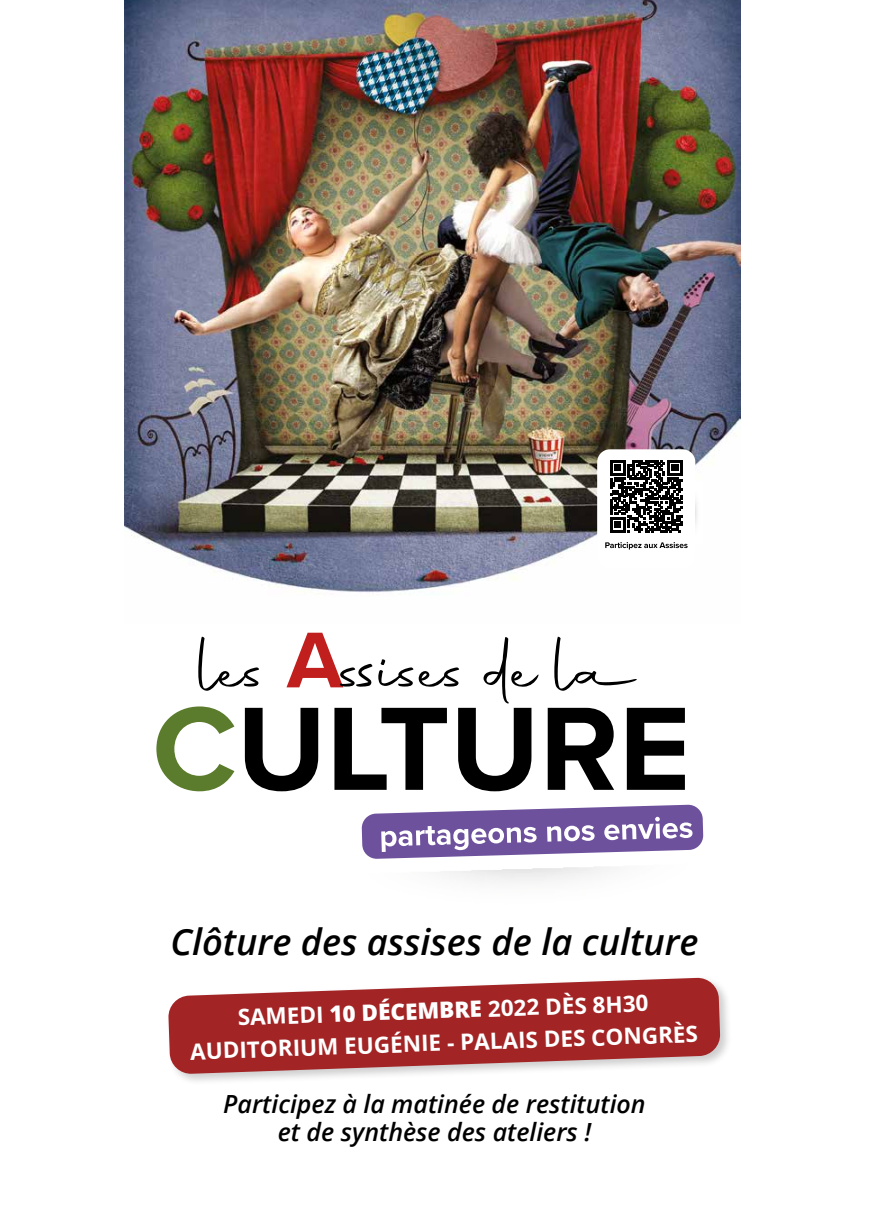
<style>
.page{position:relative;width:869px;height:1205px;background:#fff}
.page>*{position:absolute;margin:0;border:0;box-sizing:border-box;transform-origin:0 0}
.t1{font:italic 600 36.25px "Open Sans";color:#000}
.t2{font:italic 600 25px/27.5px "Open Sans";color:#000;text-align:center}
.t3{font:700 22.5px/32.5px "Open Sans";color:#fff;text-align:center}
.s1{font-weight:800}
</style>
<div class="page">
<img style="left:124px;top:0;width:616px;height:594px">
<div style="left:597px;top:449px;width:98px;height:119px;background:#fff;border-radius:13px"></div>
<svg style="left:610px;top:460px;width:72px;height:72px"></svg>
<svg style="left:605px;top:542px;width:82px;height:7px"></svg>
<img style="left:695px;top:483px;width:7px;height:60px">
<svg style="left:554px;top:636px;width:83px;height:55px"></svg>
<svg style="left:156px;top:633px;width:383px;height:158px"></svg>
<svg style="left:547px;top:708px;width:67px;height:82px"></svg>
<svg style="left:626px;top:708px;width:58px;height:82px"></svg>
<svg style="left:361px;top:804px;width:342px;height:55px"></svg>
<div style="left:166px;top:975px;width:566px;height:111px;background:#000;opacity:.2"></div>
<svg style="left:168px;top:977px;width:552px;height:97px;fill:#a32425"></svg>
<h1 class="t1" style="left:170px;top:916px;width:529px">Clôture des assises de la culture</h1>
<p class="t3" style="left:188px;top:1002px;width:509px;rotate:-2deg">SAMEDI <span class="s1">10 DÉCEMBRE</span> 2022 DÈS 8H30<br>AUDITORIUM EUGÉNIE - PALAIS DES CONGRÈS</p>
<p class="t2" style="left:223px;top:1090px;width:424px">Participez à la matinée de restitution et de synthèse des ateliers !</p>
</div>
